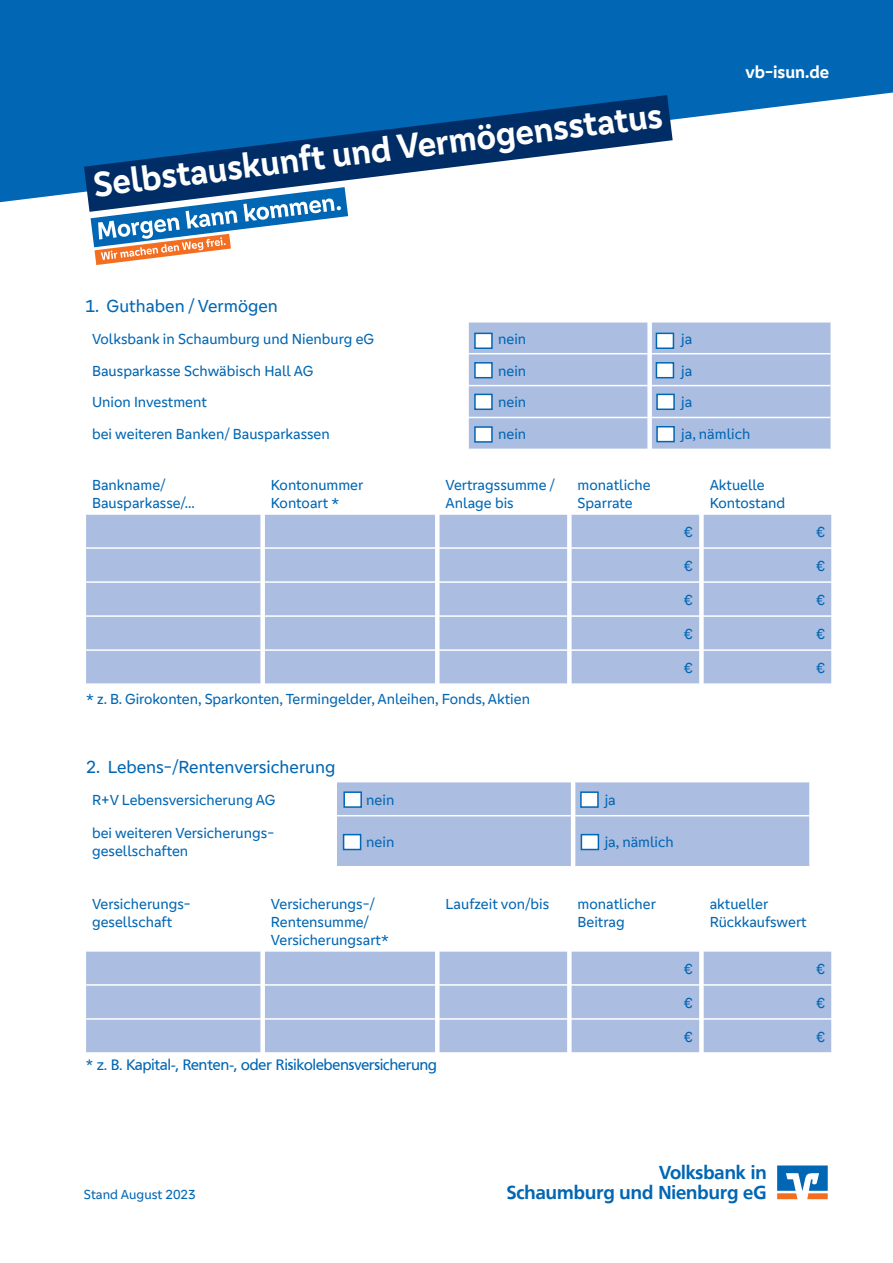
<style>
.page{position:relative;width:893px;height:1263px;background:#fff}
.page>*{position:absolute;margin:0;border:0;box-sizing:border-box;transform-origin:0 0}
.t1{font:700 36px "Genos GFG";color:#fff}
.t2{font:700 18.6px "Frutiger VR";color:#0166b3}
.t3{font:18px "Genos GFG";color:#0166b3}
.t4{font:700 18px "Genos GFG";color:#fff}
.t5{font:15px/18px "Genos GFG";color:#0166b3}
.t6{font:15px "Frutiger VR";color:#0166b3}
.t7{font:13.5px "Genos GFG";color:#0166b3}
</style>
<div class="page">
<div style="left:469px;top:323px;width:361px;height:126px;background:#abbee1"></div>
<hr style="left:469px;top:353px;width:178px;height:1px;background:#fff">
<hr style="left:652px;top:353px;width:178px;height:1px;background:#fff">
<hr style="left:469px;top:385px;width:178px;height:1px;background:#fff">
<hr style="left:652px;top:385px;width:178px;height:1px;background:#fff">
<hr style="left:469px;top:417px;width:178px;height:1px;background:#fff">
<hr style="left:652px;top:417px;width:178px;height:1px;background:#fff">
<div style="left:474px;top:333px;width:19px;height:16px;background:#fff;border:2px solid #0166b3"></div>
<div style="left:656px;top:333px;width:18px;height:16px;background:#fff;border:2px solid #0166b3"></div>
<div style="left:474px;top:362px;width:19px;height:16px;background:#fff;border:2px solid #0166b3"></div>
<div style="left:656px;top:362px;width:18px;height:16px;background:#fff;border:2px solid #0166b3"></div>
<div style="left:474px;top:394px;width:19px;height:16px;background:#fff;border:2px solid #0166b3"></div>
<div style="left:474px;top:426px;width:19px;height:17px;background:#fff;border:2px solid #0166b3"></div>
<div style="left:656px;top:394px;width:19px;height:16px;background:#fff;border:2px solid #0166b3"></div>
<div style="left:656px;top:426px;width:19px;height:16px;background:#fff;border:2px solid #0166b3"></div>
<div style="left:86px;top:515px;width:745px;height:168px;background:#abbee1"></div>
<hr style="left:86px;top:547px;width:174px;height:2px;background:#fff">
<hr style="left:265px;top:547px;width:170px;height:2px;background:#fff">
<hr style="left:440px;top:547px;width:127px;height:2px;background:#fff">
<hr style="left:572px;top:547px;width:127px;height:2px;background:#fff">
<hr style="left:704px;top:547px;width:127px;height:2px;background:#fff">
<hr style="left:86px;top:581px;width:174px;height:2px;background:#fff">
<hr style="left:265px;top:581px;width:170px;height:2px;background:#fff">
<hr style="left:440px;top:581px;width:127px;height:2px;background:#fff">
<hr style="left:572px;top:581px;width:127px;height:2px;background:#fff">
<hr style="left:704px;top:581px;width:127px;height:2px;background:#fff">
<hr style="left:86px;top:615px;width:174px;height:2px;background:#fff">
<hr style="left:265px;top:615px;width:170px;height:2px;background:#fff">
<hr style="left:440px;top:615px;width:127px;height:2px;background:#fff">
<hr style="left:572px;top:615px;width:127px;height:2px;background:#fff">
<hr style="left:704px;top:615px;width:127px;height:2px;background:#fff">
<hr style="left:86px;top:649px;width:174px;height:2px;background:#fff">
<hr style="left:265px;top:649px;width:170px;height:2px;background:#fff">
<hr style="left:440px;top:649px;width:127px;height:2px;background:#fff">
<hr style="left:572px;top:649px;width:127px;height:2px;background:#fff">
<hr style="left:704px;top:649px;width:127px;height:2px;background:#fff">
<div style="left:337px;top:782px;width:472px;height:84px;background:#abbee1"></div>
<div style="left:343px;top:791px;width:19px;height:17px;background:#fff;border:2px solid #0166b3"></div>
<div style="left:580px;top:791px;width:19px;height:17px;background:#fff;border:2px solid #0166b3"></div>
<div style="left:343px;top:834px;width:18px;height:16px;background:#fff;border:2px solid #0166b3"></div>
<div style="left:581px;top:834px;width:18px;height:16px;background:#fff;border:2px solid #0166b3"></div>
<div style="left:86px;top:952px;width:745px;height:100px;background:#abbee1"></div>
<hr style="left:86px;top:984px;width:174px;height:2px;background:#fff">
<hr style="left:265px;top:984px;width:170px;height:2px;background:#fff">
<hr style="left:440px;top:984px;width:127px;height:2px;background:#fff">
<hr style="left:572px;top:984px;width:127px;height:2px;background:#fff">
<hr style="left:704px;top:984px;width:127px;height:2px;background:#fff">
<hr style="left:86px;top:1018px;width:174px;height:2px;background:#fff">
<hr style="left:265px;top:1018px;width:170px;height:2px;background:#fff">
<hr style="left:440px;top:1018px;width:127px;height:2px;background:#fff">
<hr style="left:572px;top:1018px;width:127px;height:2px;background:#fff">
<hr style="left:704px;top:1018px;width:127px;height:2px;background:#fff">
<svg style="left:0;top:0;width:893px;height:202px;fill:#0166b3"></svg>
<svg style="left:84px;top:95px;width:589px;height:117px"></svg>
<svg style="left:91px;top:187px;width:257px;height:78px"></svg>
<svg style="left:777px;top:1165px;width:51px;height:34px"></svg>
<h1 class="t1" style="left:91px;top:164px;width:574px;rotate:-7deg">Selbstauskunft und Vermögensstatus</h1>
<p class="t4" style="left:745px;top:61px;width:85px">vb-isun.de</p>
<p class="t3" style="left:85px;top:295px;width:194px">1. Guthaben / Vermögen</p>
<p class="t5" style="left:92px;top:330px;width:284px">Volksbank in Schaumburg und Nienburg eG</p>
<p class="t5" style="left:498px;top:330px;width:30px">nein</p>
<p class="t5" style="left:681px;top:330px;width:13px">ja</p>
<p class="t5" style="left:92px;top:361px;width:223px">Bausparkasse Schwäbisch Hall AG</p>
<p class="t5" style="left:498px;top:361px;width:30px">nein</p>
<p class="t5" style="left:681px;top:361px;width:13px">ja</p>
<p class="t5" style="left:92px;top:393px;width:116px">Union Investment</p>
<p class="t5" style="left:498px;top:393px;width:30px">nein</p>
<p class="t5" style="left:681px;top:393px;width:13px">ja</p>
<p class="t5" style="left:92px;top:425px;width:239px">bei weiteren Banken/ Bausparkassen</p>
<p class="t5" style="left:498px;top:425px;width:30px">nein</p>
<p class="t5" style="left:681px;top:425px;width:71px">ja, nämlich</p>
<p class="t5" style="left:92px;top:476px;width:104px">Bankname/<br>Bausparkasse/...</p>
<p class="t5" style="left:271px;top:476px;width:94px">Kontonummer<br>Kontoart *</p>
<p class="t5" style="left:446px;top:476px;width:111px">Vertragssumme /<br>Anlage bis</p>
<p class="t5" style="left:578px;top:476px;width:75px">monatliche<br>Sparrate</p>
<p class="t5" style="left:710px;top:476px;width:77px">Aktuelle<br>Kontostand</p>
<p class="t5" style="left:684px;top:523px;width:11px">€</p>
<p class="t5" style="left:816px;top:523px;width:11px">€</p>
<p class="t5" style="left:684px;top:557px;width:11px">€</p>
<p class="t5" style="left:816px;top:557px;width:11px">€</p>
<p class="t5" style="left:684px;top:591px;width:11px">€</p>
<p class="t5" style="left:816px;top:591px;width:11px">€</p>
<p class="t5" style="left:684px;top:625px;width:11px">€</p>
<p class="t5" style="left:816px;top:625px;width:11px">€</p>
<p class="t5" style="left:684px;top:659px;width:11px">€</p>
<p class="t5" style="left:816px;top:659px;width:11px">€</p>
<p class="t5" style="left:86px;top:690px;width:445px">* z. B. Girokonten, Sparkonten, Termingelder, Anleihen, Fonds, Aktien</p>
<p class="t3" style="left:86px;top:756px;width:251px">2. Lebens-/Rentenversicherung</p>
<p class="t5" style="left:92px;top:790px;width:185px">R+V Lebensversicherung AG</p>
<p class="t5" style="left:366px;top:790px;width:30px">nein</p>
<p class="t5" style="left:605px;top:790px;width:13px">ja</p>
<p class="t5" style="left:92px;top:824px;width:184px">bei weiteren Versicherungs&shy;gesellschaften</p>
<p class="t5" style="left:366px;top:833px;width:30px">nein</p>
<p class="t5" style="left:605px;top:833px;width:71px">ja, nämlich</p>
<p class="t5" style="left:92px;top:895px;width:100px">Versicherungs&shy;gesellschaft</p>
<p class="t5" style="left:271px;top:895px;width:119px">Versicherungs-/<br>Rentensumme/<br>Versicherungsart*</p>
<p class="t5" style="left:446px;top:895px;width:105px">Laufzeit von/bis</p>
<p class="t5" style="left:578px;top:895px;width:80px">monatlicher<br>Beitrag</p>
<p class="t5" style="left:710px;top:895px;width:99px">aktueller<br>Rückkaufswert</p>
<p class="t5" style="left:684px;top:960px;width:11px">€</p>
<p class="t5" style="left:816px;top:960px;width:11px">€</p>
<p class="t5" style="left:684px;top:994px;width:11px">€</p>
<p class="t5" style="left:816px;top:994px;width:11px">€</p>
<p class="t5" style="left:684px;top:1028px;width:11px">€</p>
<p class="t5" style="left:816px;top:1028px;width:11px">€</p>
<p class="t6" style="left:86px;top:1055px;width:352px">* z. B. Kapital-, Renten-, oder Risikolebensversicherung</p>
<p class="t2" style="left:659px;top:1162px;width:109px">Volksbank in</p>
<p class="t7" style="left:84px;top:1187px;width:113px">Stand August 2023</p>
<p class="t2" style="left:507px;top:1181px;width:261px">Schaumburg und Nienburg eG</p>
</div>
